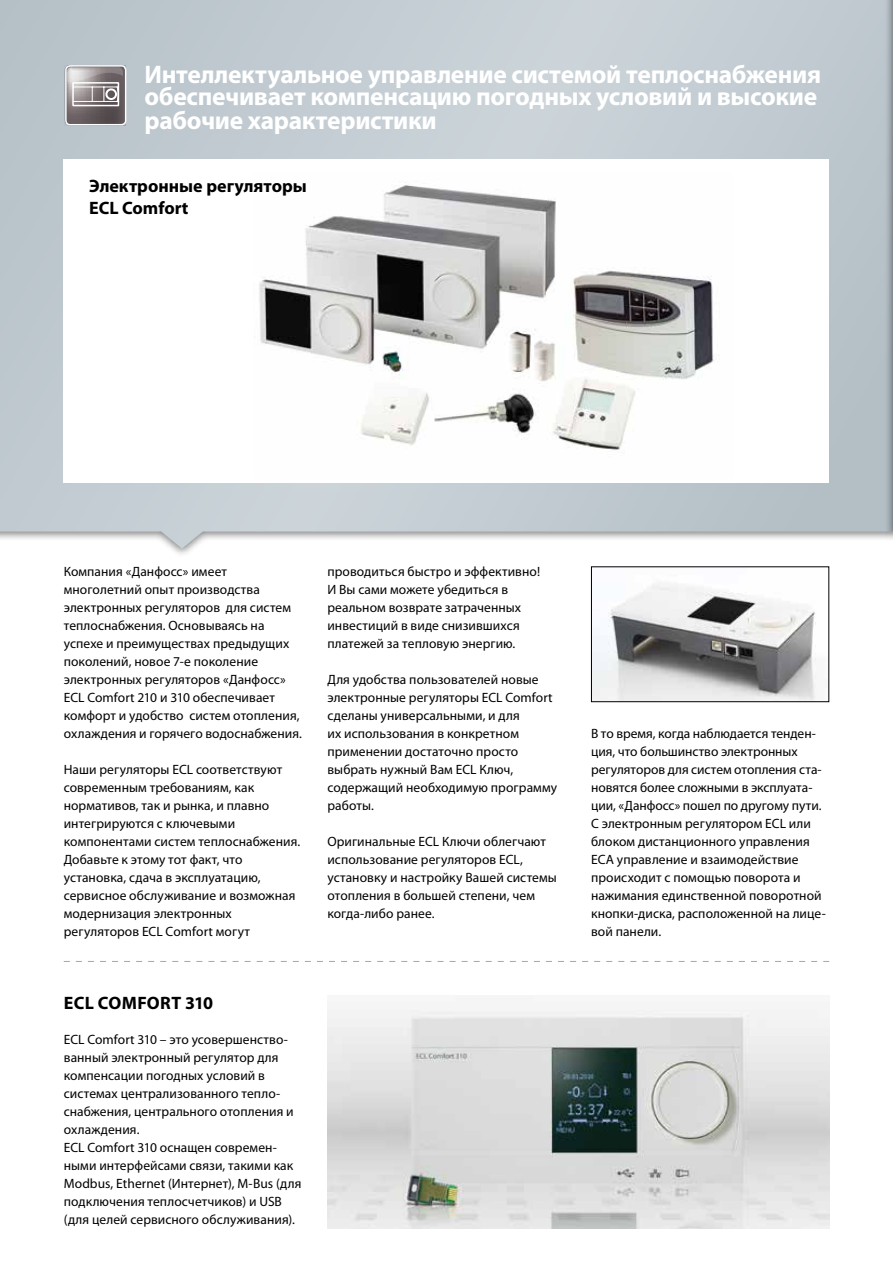
<style>
.page{position:relative;width:893px;height:1263px;background:#fff}
.page>*{position:absolute;margin:0;border:0;box-sizing:border-box;transform-origin:0 0}
.t1{font:700 25.5px/23.1px "Myriad Pro";letter-spacing:-.015em;color:#fff}
.t2{font:700 18px/21.6px "Myriad Pro";color:#000}
.t3{font:13.5px/18px "Myriad Pro";letter-spacing:.005em;color:#000}
</style>
<div class="page">
<svg style="left:0;top:0;width:884px;height:549px;background:#c2ccd1"></svg>
<img style="left:327px;top:1010px;width:502px;height:219px">
<img style="left:593px;top:583px;width:223px;height:117px">
<div style="left:591px;top:566px;width:238px;height:136px;border:1px solid #000"></div>
<div style="left:64px;top:159px;width:765px;height:324px;background:#fff"></div>
<img style="left:259px;top:182px;width:460px;height:268px">
<svg style="left:64px;top:961px;width:765px;height:1px"></svg>
<div style="left:884px;top:0;width:9px;height:557px;background:#000;opacity:.5"></div>
<svg style="left:892px;top:0;width:1px;height:548px"></svg>
<svg style="left:66px;top:68px;width:57px;height:57px;background:#928b8c"></svg>
<div style="left:65px;top:65px;width:61px;height:60px;border:2px solid #fff;border-radius:4px"></div>
<h1 class="t1" style="left:145px;top:62px;width:678px">Интеллектуальное управление системой теплоснабжения обеспечивает компенсацию погодных условий и высокие рабочие характеристики</h1>
<h2 class="t2" style="left:89px;top:175px;width:219px">Электронные регуляторы<br>ECL Comfort</h2>
<p class="t3" style="left:64px;top:562px;width:240px">Компания «Данфосс» имеет многолетний опыт производства электронных регуляторов для систем теплоснабжения. Основываясь на успехе и преимуществах предыдущих поколений, новое 7-е поколение электронных регуляторов «Данфосс» ECL Comfort 210 и 310 обеспечивает комфорт и удобство систем отопления, охлаждения и горячего водоснабжения.</p>
<p class="t3" style="left:64px;top:760px;width:238px">Наши регуляторы ECL соответствуют современным требованиям, как нормативов, так и рынка, и плавно интегрируются с ключевыми компонентами систем теплоснабжения.<br>Добавьте к этому тот факт, что установка, сдача в эксплуатацию, сервисное обслуживание и возможная модернизация электронных регуляторов ECL Comfort могут</p>
<h2 class="t2" style="left:64px;top:991px;width:151px">ECL COMFORT 310</h2>
<p class="t3" style="left:64px;top:1030px;width:239px">ECL Comfort 310 – это усовершенство&shy;ванный электронный регулятор для компенсации погодных условий в системах централизованного тепло&shy;снабжения, центрального отопления и охлаждения.<br>ECL Comfort 310 оснащен современ&shy;ными интерфейсами связи, такими как Modbus, Ethernet (Интернет), M-Bus (для подключения теплосчетчиков) и USB (для целей сервисного обслуживания).</p>
<p class="t3" style="left:327px;top:562px;width:214px">проводиться быстро и эффективно!<br>И Вы сами можете убедиться в реальном возврате затраченных инвестиций в виде снизившихся платежей за тепловую энергию.</p>
<p class="t3" style="left:327px;top:670px;width:231px">Для удобства пользователей новые электронные регуляторы ECL Comfort сделаны универсальными, и для<br>их использования в конкретном применении достаточно просто выбрать нужный Вам ECL Ключ, содержащий необходимую программу работы.</p>
<p class="t3" style="left:327px;top:832px;width:231px">Оригинальные ECL Ключи облегчают использование регуляторов ECL, установку и настройку Вашей системы отопления в большей степени, чем когда-либо ранее.</p>
<p class="t3" style="left:591px;top:724px;width:236px">В то время, когда наблюдается тенден&shy;ция, что большинство электронных регуляторов для систем отопления ста&shy;новятся более сложными в эксплуата&shy;ции, «Данфосс» пошел по другому пути.<br>С электронным регулятором ECL или блоком дистанционного управления ЕСА управление и взаимодействие происходит с помощью поворота и нажимания единственной поворотной кнопки-диска, расположенной на лице&shy;вой панели.</p>
</div>
